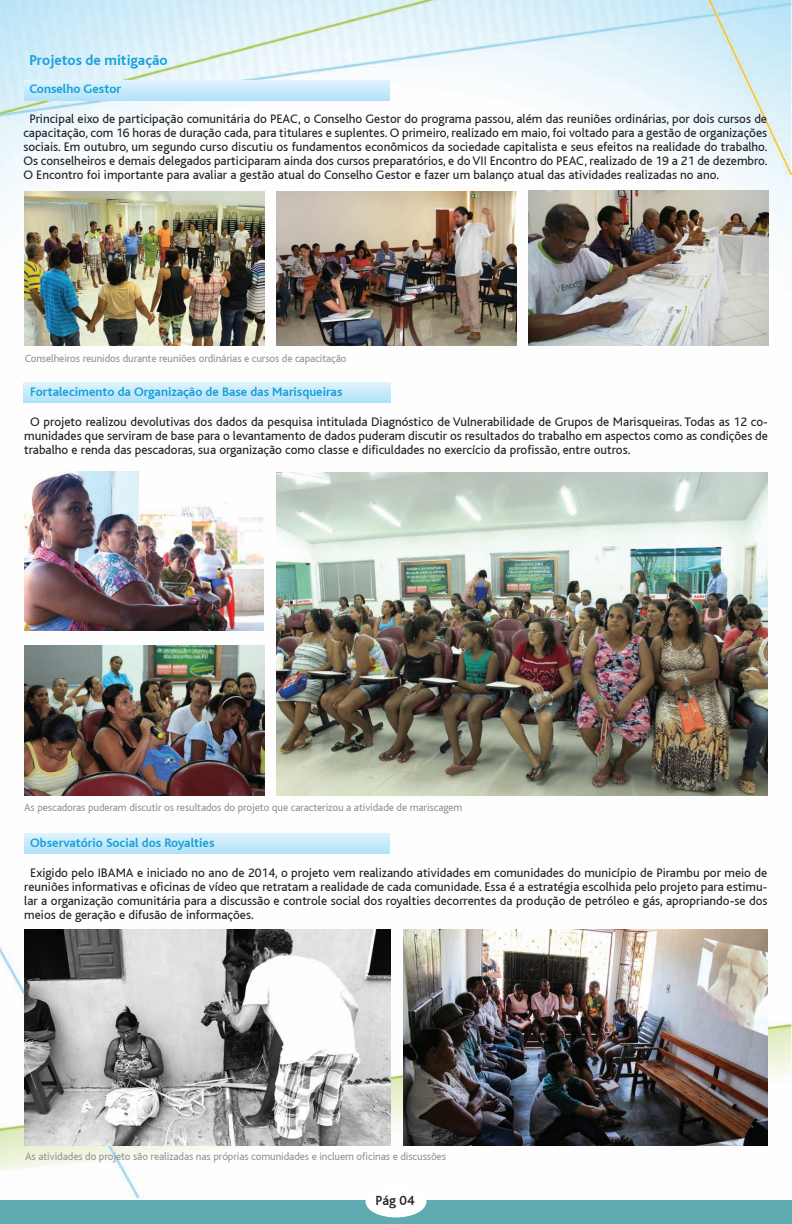
<style>
.page{position:relative;width:792px;height:1224px;background:#fff}
.page>*{position:absolute;margin:0;border:0;box-sizing:border-box;transform-origin:0 0}
.t1{font:700 15px "Bliss";color:#17a0da}
.t2{font:500 14px "Bliss";color:#231f20}
.t3{font:13px/14px "Bliss";color:#231f20;text-align:justify}
.t4{font:700 13px "Bliss";color:#17a0da}
.t5{font:11px "Bliss";letter-spacing:-.01em;color:#939598}
</style>
<div class="page">
<img style="left:0;top:0;width:792px;height:1199px">
<div style="left:0;top:1200px;width:792px;height:24px;background:#5fabb1"></div>
<div style="left:366px;top:1186px;width:60px;height:31px;background:#fff;border-radius:50%"></div>
<svg style="left:23px;top:383px;width:367px;height:19px;background:#c8eafa"></svg>
<div style="left:24px;top:833px;width:366px;height:20px;background:linear-gradient(to bottom,#e0f4fc,#b5e3f9)"></div>
<img style="left:403px;top:929px;width:365px;height:216px">
<img style="left:24px;top:929px;width:366px;height:216px">
<img style="left:24px;top:471px;width:239px;height:160px">
<img style="left:276px;top:472px;width:492px;height:323px">
<img style="left:24px;top:645px;width:240px;height:150px">
<div style="left:24px;top:80px;width:366px;height:20px;background:linear-gradient(to bottom,#dff3fc,#b5e3f9)"></div>
<img style="left:529px;top:190px;width:239px;height:156px">
<img style="left:24px;top:191px;width:240px;height:155px">
<img style="left:276px;top:191px;width:240px;height:155px">
<p class="t1" style="left:29px;top:52px;width:140px">Projetos de mitigação</p>
<p class="t4" style="left:29px;top:82px;width:93px">Conselho Gestor</p>
<p class="t3" style="left:23px;top:112px;width:746px;text-indent:6px">Principal eixo de participação comunitária do PEAC, o Conselho Gestor do programa passou, além das reuniões ordinárias, por dois cursos de capacitação, com 16 horas de duração cada, para titulares e suplentes. O primeiro, realizado em maio, foi voltado para a gestão de organizações sociais. Em outubro, um segundo curso discutiu os fundamentos econômicos da sociedade capitalista e seus efeitos na realidade do trabalho.<br>Os conselheiros e demais delegados participaram ainda dos cursos preparatórios, e do VII Encontro do PEAC, realizado de 19 a 21 de dezembro.<br>O Encontro foi importante para avaliar a gestão atual do Conselho Gestor e fazer um balanço atual das atividades realizadas no ano.</p>
<p class="t5" style="left:25px;top:353px;width:323px">Conselheiros reunidos durante reuniões ordinárias e cursos de capacitação</p>
<p class="t4" style="left:30px;top:385px;width:314px">Fortalecimento da Organização de Base das Marisqueiras</p>
<p class="t3" style="left:24px;top:415px;width:745px;text-indent:6px">O projeto realizou devolutivas dos dados da pesquisa intitulada Diagnóstico de Vulnerabilidade de Grupos de Marisqueiras. Todas as 12 co&shy;munidades que serviram de base para o levantamento de dados puderam discutir os resultados do trabalho em aspectos como as condições de trabalho e renda das pescadoras, sua organização como classe e dificuldades no exercício da profissão, entre outros.</p>
<p class="t5" style="left:24px;top:802px;width:440px">As pescadoras puderam discutir os resultados do projeto que caracterizou a atividade de mariscagem</p>
<p class="t4" style="left:30px;top:836px;width:186px">Observatório Social dos Royalties</p>
<p class="t3" style="left:24px;top:866px;width:745px;text-indent:6px">Exigido pelo IBAMA e iniciado no ano de 2014, o projeto vem realizando atividades em comunidades do município de Pirambu por meio de reuniões informativas e oficinas de vídeo que retratam a realidade de cada comunidade. Essa é a estratégia escolhida pelo projeto para estimu&shy;lar a organização comunitária para a discussão e controle social dos royalties decorrentes da produção de petróleo e gás, apropriando-se dos meios de geração e difusão de informações.</p>
<p class="t5" style="left:25px;top:1151px;width:422px">As atividades do projeto são realizadas nas próprias comunidades e incluem oficinas e discussões</p>
<p class="t2" style="left:376px;top:1193px;width:40px">Pág 04</p>
</div>
